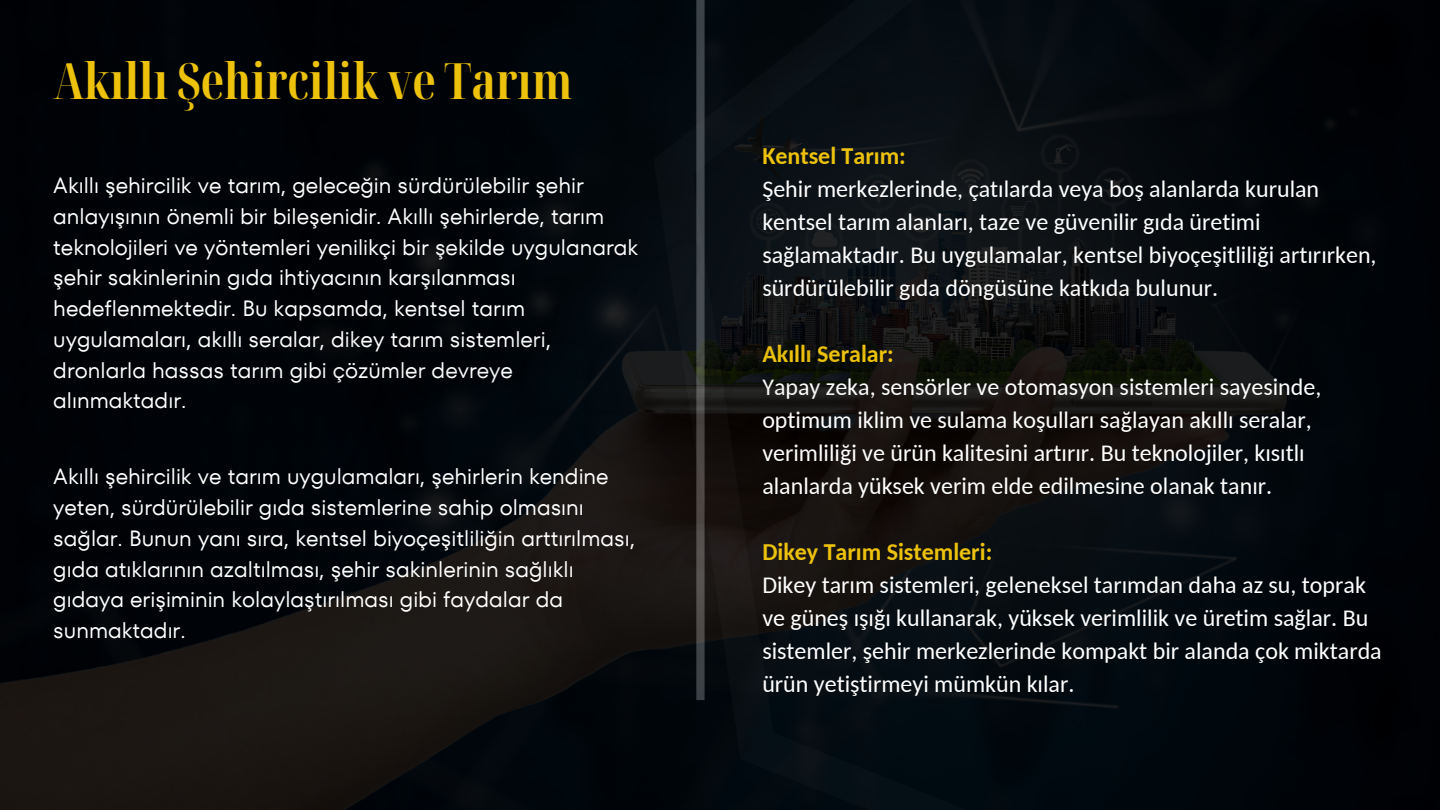
<style>
.page{position:relative;width:1440px;height:810px;background:#fff}
.page>*{position:absolute;margin:0;border:0;box-sizing:border-box;transform-origin:0 0}
.t1{font:700 extra-condensed 50px "Noto Serif Display";color:#edc20d}
.t2{font:24px/33px "Carlito";color:#fff}
.t3{font:700 24px "Carlito";color:#edc20d}
.t4{font:22px/30.8px "TT Fors";color:#fff}
</style>
<div class="page">
<img style="left:0;top:0;width:1440px;height:810px">
<img style="left:249px;top:15px;width:757px;height:757px">
<p class="t1" style="left:53px;top:46px;width:521px">Akıllı Şehircilik ve Tarım</p>
<p class="t4" style="left:53px;top:170px;width:586px">Akıllı şehircilik ve tarım, geleceğin sürdürülebilir şehir anlayışının önemli bir bileşenidir. Akıllı şehirlerde, tarım teknolojileri ve yöntemleri yenilikçi bir şekilde uygulanarak şehir sakinlerinin gıda ihtiyacının karşılanması hedeflenmektedir. Bu kapsamda, kentsel tarım uygulamaları, akıllı seralar, dikey tarım sistemleri, dronlarla hassas tarım gibi çözümler devreye alınmaktadır.</p>
<p class="t4" style="left:53px;top:461px;width:583px">Akıllı şehircilik ve tarım uygulamaları, şehirlerin kendine yeten, sürdürülebilir gıda sistemlerine sahip olmasını sağlar. Bunun yanı sıra, kentsel biyoçeşitliliğin arttırılması, gıda atıklarının azaltılması, şehir sakinlerinin sağlıklı gıdaya erişiminin kolaylaştırılması gibi faydalar da sunmaktadır.</p>
<p class="t3" style="left:762px;top:146px;width:145px">Kentsel Tarım:</p>
<p class="t2" style="left:762px;top:174px;width:616px">Şehir merkezlerinde, çatılarda veya boş alanlarda kurulan kentsel tarım alanları, taze ve güvenilir gıda üretimi sağlamaktadır. Bu uygulamalar, kentsel biyoçeşitliliği artırırken, sürdürülebilir gıda döngüsüne katkıda bulunur.</p>
<p class="t3" style="left:762px;top:344px;width:133px">Akıllı Seralar:</p>
<p class="t2" style="left:762px;top:372px;width:560px">Yapay zeka, sensörler ve otomasyon sistemleri sayesinde, optimum iklim ve sulama koşulları sağlayan akıllı seralar, verimliliği ve ürün kalitesini artırır. Bu teknolojiler, kısıtlı alanlarda yüksek verim elde edilmesine olanak tanır.</p>
<p class="t3" style="left:762px;top:542px;width:231px">Dikey Tarım Sistemleri:</p>
<p class="t2" style="left:762px;top:570px;width:621px">Dikey tarım sistemleri, geleneksel tarımdan daha az su, toprak ve güneş ışığı kullanarak, yüksek verimlilik ve üretim sağlar. Bu sistemler, şehir merkezlerinde kompakt bir alanda çok miktarda ürün yetiştirmeyi mümkün kılar.</p>
</div>
